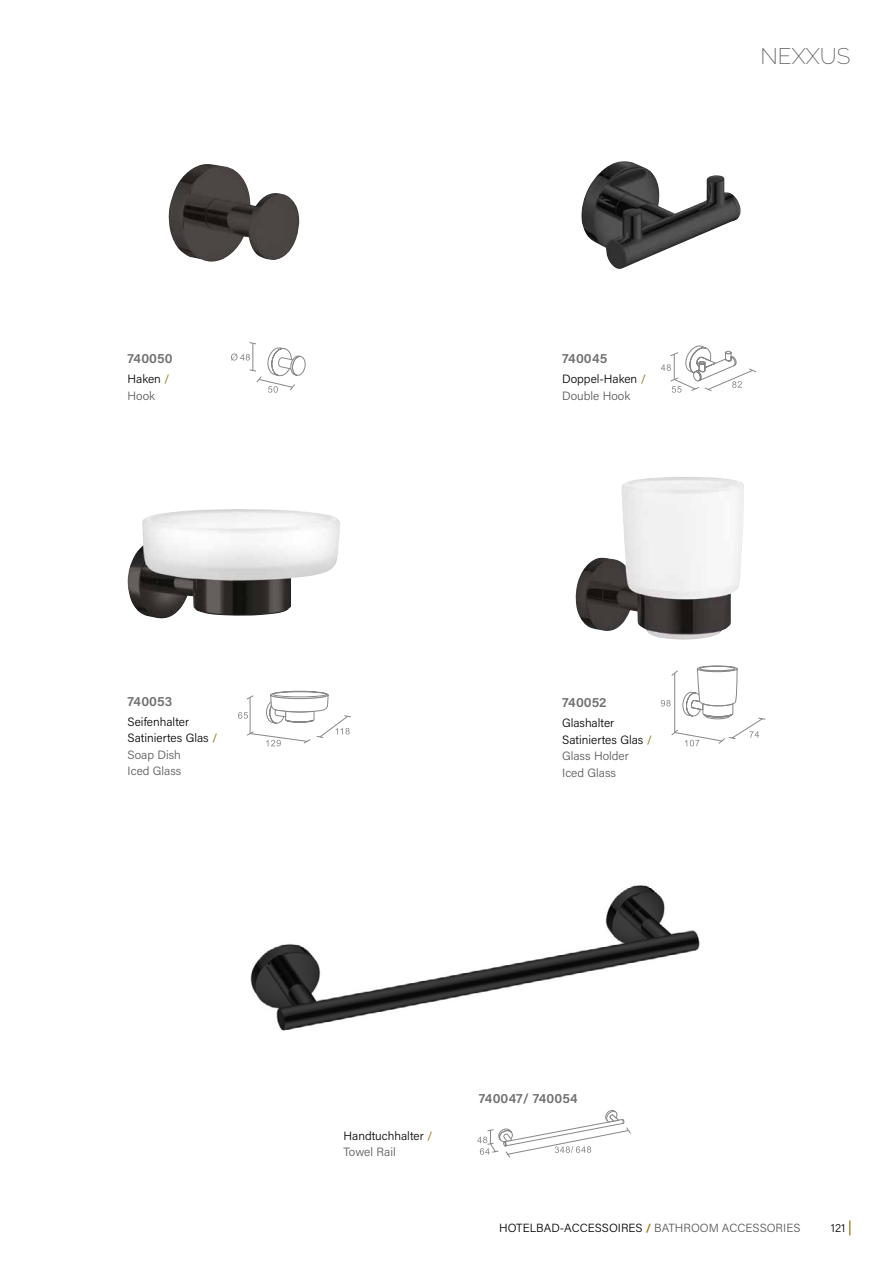
<style>
.page{position:relative;width:893px;height:1263px;background:#fff}
.page>*{position:absolute;margin:0;border:0;box-sizing:border-box;transform-origin:0 0}
.t1{font:200 22.5px "Raleway";color:#575756}
.t2{font:600 13.5px "Acumin Pro";letter-spacing:.01em;color:#706f6f}
.t3{font:300 12px/16.5px "Acumin Pro";color:#000}
.t4{font:300 11.85px "Acumin Pro";letter-spacing:.005em;color:#000}
.s1{font-weight:400;color:#987e25}
.s2{color:#575756}
.s3{font-weight:700;color:#987e25}
</style>
<div class="page">
<img style="left:127px;top:509px;width:213px;height:109px">
<img style="left:575px;top:477px;width:169px;height:161px">
<svg style="left:661px;top:615px;width:105px;height:131px"></svg>
<svg style="left:238px;top:691px;width:113px;height:55px"></svg>
<svg style="left:849px;top:1220px;width:1px;height:15px"></svg>
<img style="left:168px;top:164px;width:131px;height:98px">
<img style="left:581px;top:161px;width:159px;height:108px">
<svg style="left:231px;top:342px;width:75px;height:51px"></svg>
<svg style="left:661px;top:346px;width:95px;height:47px"></svg>
<img style="left:250px;top:885px;width:450px;height:146px">
<svg style="left:477px;top:1110px;width:154px;height:48px"></svg>
<p class="t2" style="left:128px;top:349px;width:47px">740050</p>
<p class="t3" style="left:128px;top:371px;width:44px">Haken <span class="s1">/<br></span><span class="s2">Hook</span></p>
<p class="t2" style="left:128px;top:691px;width:46px">740053</p>
<p class="t3" style="left:128px;top:713px;width:91px">Seifenhalter<br>Satiniertes Glas <span class="s1">/<br></span><span class="s2">Soap Dish<br>Iced Glass</span></p>
<p class="t2" style="left:562px;top:349px;width:47px">740045</p>
<p class="t3" style="left:562px;top:371px;width:85px">Doppel-Haken <span class="s1">/<br></span><span class="s2">Double Hook</span></p>
<h1 class="t1" style="left:760px;top:43px;width:91px">NEXXUS</h1>
<p class="t2" style="left:562px;top:693px;width:46px">740052</p>
<p class="t3" style="left:562px;top:714px;width:91px">Glashalter<br>Satiniertes Glas <span class="s1">/<br></span><span class="s2">Glass Holder<br>Iced Glass</span></p>
<p class="t3" style="left:344px;top:1126px;width:90px">Handtuchhalter <span class="s1">/<br></span><span class="s2">Towel Rail</span></p>
<p class="t2" style="left:479px;top:1088px;width:100px">740047/ 740054</p>
<p class="t4" style="left:499px;top:1220px;width:303px">HOTELBAD-ACCESSOIRES <span class="s3">/</span> <span class="s2">BATHROOM ACCESSORIES</span></p>
<p class="t4" style="left:831px;top:1220px;width:16px">121</p>
</div>
